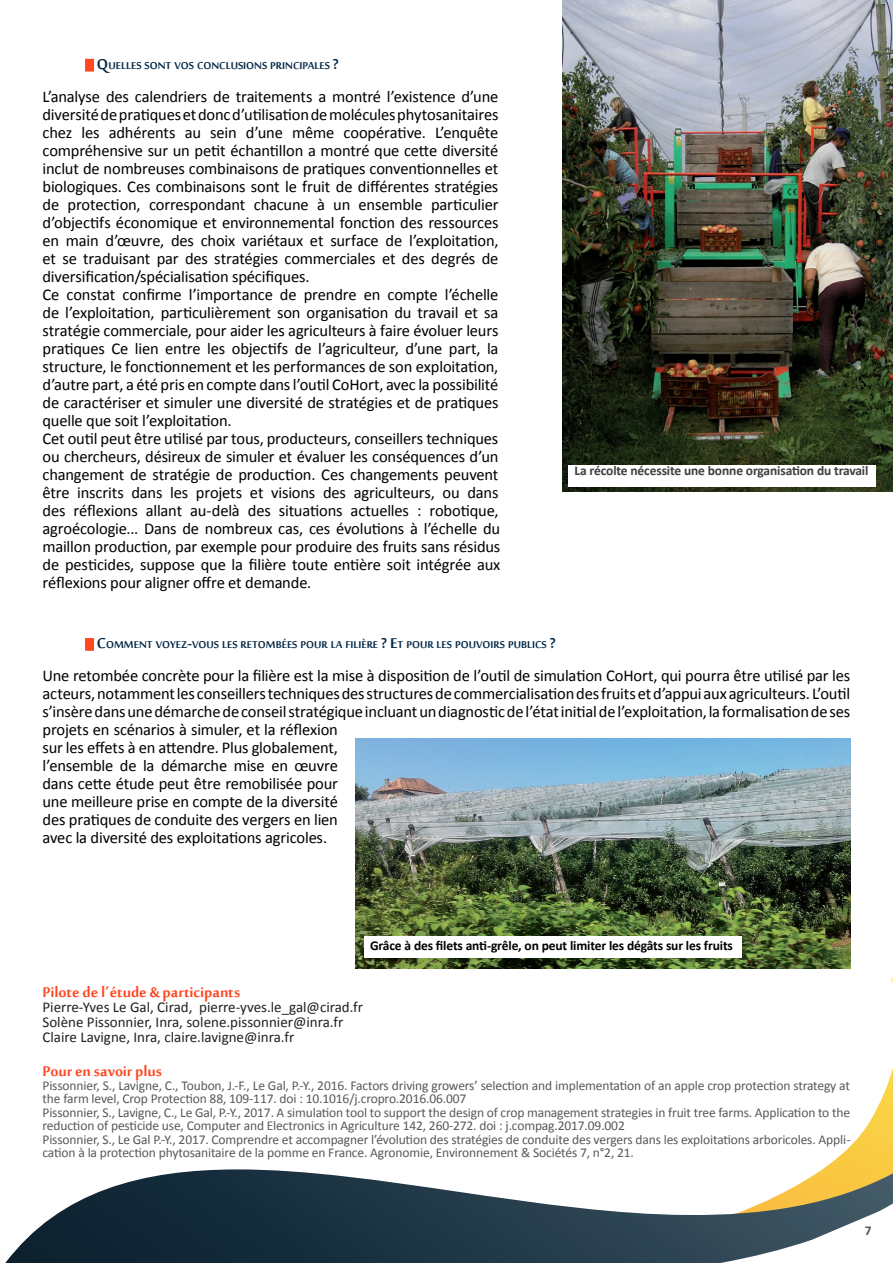
<style>
.page{position:relative;width:893px;height:1263px;background:#fff}
.page>*{position:absolute;margin:0;border:0;box-sizing:border-box;transform-origin:0 0}
.pour{font:700 19.5px "Sakkal Majalla";letter-spacing:-.005em;color:#ff4721}
.texte{font:16.5px/18px "Calibri";letter-spacing:-.01em;color:#000;text-align:justify}
.noms{font:15px "Calibri";color:#231f20}
.chapo{font:700 13.65px "Sakkal Majalla";color:#002645}
.bibiliographie{font:13.5px/13.5px "Calibri";letter-spacing:-.01em;color:#57585a}
.legende{font:700 13.5px "Calibri";letter-spacing:-.01em;color:#000}
.nomphoto{font:700 13.5px "Calibri";letter-spacing:-.01em;color:#3e3e3f}
.t1{font:700 13.5px "Calibri";color:#57585a}
.s1{font-size:19.5px}
</style>
<div class="page">
<svg style="left:823px;top:977px;width:70px;height:192px"></svg>
<svg style="left:5px;top:1169px;width:888px;height:94px"></svg>
<div style="left:85px;top:59px;width:9px;height:13px;background:#ff4721"></div>
<img style="left:562px;top:0;width:331px;height:491px">
<div style="left:85px;top:638px;width:9px;height:13px;background:#ff4721"></div>
<img style="left:355px;top:738px;width:495px;height:230px">
<div style="left:364px;top:936px;width:378px;height:22px;background:#fff"></div>
<div style="left:569px;top:465px;width:307px;height:21px;background:#fff"></div>
<p class="chapo" style="left:97px;top:58px;width:243px"><span class="s1">Q</span>uelles sont vos conclusions principales <span class="s1">?</span></p>
<p class="texte" style="left:43px;top:87px;width:457px">L’analyse des calendriers de traitements a montré l’existence d’une diversité de pratiques et donc d’utilisation de molécules phytosanitaires chez les adhérents au sein d’une même coopérative. L’enquête compréhensive sur un petit échantillon a montré que cette diversité inclut de nombreuses combinaisons de pratiques conventionnelles et biologiques. Ces combinaisons sont le fruit de différentes stratégies de protection, correspondant chacune à un ensemble particulier d’objectifs économique et environnemental fonction des ressources en main d’œuvre, des choix variétaux et surface de l’exploitation, et se traduisant par des stratégies commerciales et des degrés de diversification/spécialisation spécifiques.</p>
<p class="texte" style="left:43px;top:285px;width:458px">Ce constat confirme l’importance de prendre en compte l’échelle de l’exploitation, particulièrement son organisation du travail et sa stratégie commerciale, pour aider les agriculteurs à faire évoluer leurs pratiques Ce lien entre les objectifs de l’agriculteur, d’une part, la structure, le fonctionnement et les performances de son exploitation, d’autre part, a été pris en compte dans l’outil CoHort, avec la possibilité de caractériser et simuler une diversité de stratégies et de pratiques quelle que soit l’exploitation.</p>
<p class="texte" style="left:43px;top:429px;width:459px;text-align:left">Cet outil peut être utilisé par tous, producteurs, conseillers techniques ou chercheurs, désireux de simuler et évaluer les conséquences d’un changement de stratégie de production. Ces changements peuvent être inscrits dans les projets et visions des agriculteurs, ou dans des réflexions allant au-delà des situations actuelles : robotique, agroécologie... Dans de nombreux cas, ces évolutions à l’échelle du maillon production, par exemple pour produire des fruits sans résidus de pesticides, suppose que la filière toute entière soit intégrée aux réflexions pour aligner offre et demande.</p>
<p class="chapo" style="left:97px;top:637px;width:460px"><span class="s1">C</span>omment voyez<span class="s1">-</span>vous les retombées pour la filière <span class="s1">? E</span>t pour les pouvoirs publics <span class="s1">?</span></p>
<p class="nomphoto" style="left:575px;top:462px;width:295px">La récolte nécessite une bonne organisation du travail</p>
<p class="texte" style="left:43px;top:666px;width:809px;text-align:left">Une retombée concrète pour la filière est la mise à disposition de l’outil de simulation CoHort, qui pourra être utilisé par les acteurs, notamment les conseillers techniques des structures de commercialisation des fruits et d’appui aux agriculteurs. L’outil s’insère dans une démarche de conseil stratégique incluant un diagnostic de l’état initial de l’exploitation, la formalisation de ses projets en scénarios à simuler, et la réflexion<br>sur les effets à en attendre. Plus globalement,<br>l’ensemble de la démarche mise en œuvre<br>dans cette étude peut être remobilisée pour<br>une meilleure prise en compte de la diversité<br>des pratiques de conduite des vergers en lien<br>avec la diversité des exploitations agricoles.</p>
<p class="legende" style="left:370px;top:937px;width:364px">Grâce à des filets anti-grêle, on peut limiter les dégâts sur les fruits</p>
<p class="pour" style="left:43px;top:981px;width:199px">Pilote de l’étude &amp; participants</p>
<p class="noms" style="left:43px;top:997px;width:322px">Pierre-Yves Le Gal, Cirad, pierre-yves.le_gal@cirad.fr</p>
<p class="noms" style="left:43px;top:1012px;width:302px">Solène Pissonnier, Inra, solene.pissonnier@inra.fr</p>
<p class="noms" style="left:43px;top:1027px;width:253px">Claire Lavigne, Inra, claire.lavigne@inra.fr</p>
<p class="pour" style="left:43px;top:1061px;width:121px">Pour en savoir plus</p>
<p class="bibiliographie" style="left:43px;top:1079px;width:809px">Pissonnier, S., Lavigne, C., Toubon, J.-F., Le Gal, P.-Y., 2016. Factors driving growers’ selection and implementation of an apple crop protection strategy at the farm level, Crop Protection 88, 109-117. doi : 10.1016/j.cropro.2016.06.007</p>
<p class="bibiliographie" style="left:43px;top:1106px;width:809px">Pissonnier, S., Lavigne, C., Le Gal, P.-Y., 2017. A simulation tool to support the design of crop management strategies in fruit tree farms. Application to the reduction of pesticide use, Computer and Electronics in Agriculture 142, 260-272. doi : j.compag.2017.09.002</p>
<p class="bibiliographie" style="left:43px;top:1133px;width:809px">Pissonnier, S., Le Gal P.-Y., 2017. Comprendre et accompagner l’évolution des stratégies de conduite des vergers dans les exploitations arboricoles. Appli&shy;cation à la protection phytosanitaire de la pomme en France. Agronomie, Environnement &amp; Sociétés 7, n°2, 21.</p>
<p class="t1" style="left:865px;top:1222px;width:8px">7</p>
</div>
